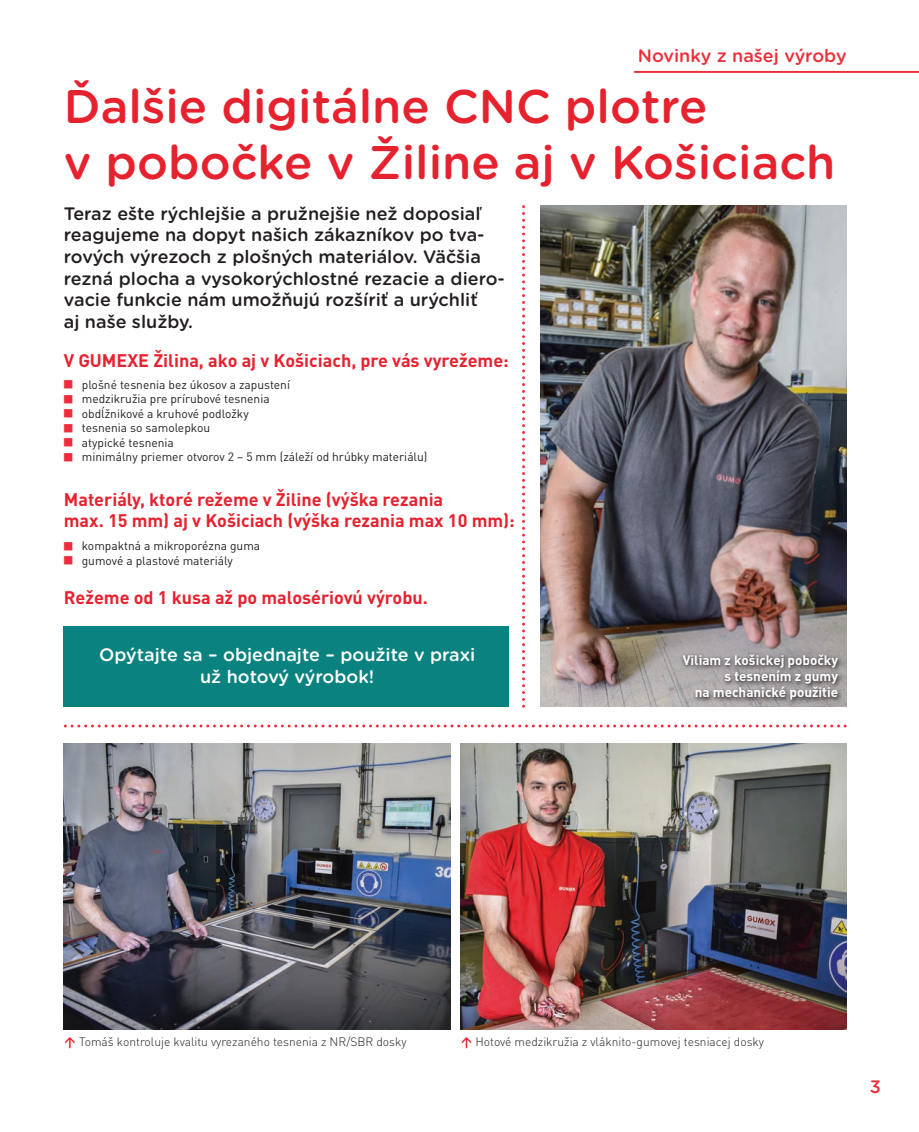
<style>
.page{position:relative;width:919px;height:1132px;background:#fff}
.page>*{position:absolute;margin:0;border:0;box-sizing:border-box;transform-origin:0 0}
.t1{font:500 47.1px "Gotham Rounded";color:#e6222f}
.t2{font:500 18px/21.6px "Gotham Rounded";color:#231f20}
.t3{font:700 18px "DIN Pro";color:#e6222f}
.t4{font:500 18px "Gotham Rounded";color:#fff}
.t5{font:500 18px "Gotham Rounded";color:#eb2f3b}
.t6{font:700 13.5px "DIN Pro";color:#fff}
.t7{font:12px "DIN Pro";color:#231f20}
.t8{font:300 12px "DIN Pro";color:#231f20}
.s1{color:#ee2c3b}
.s2{font-weight:700;color:#e6222f}
</style>
<div class="page">
<hr style="left:634px;top:71px;width:284px;height:2px;background:#eb2f3b">
<img style="left:64px;top:743px;width:386px;height:286px">
<img style="left:540px;top:205px;width:306px;height:501px">
<div style="left:64px;top:625px;width:445px;height:81px;background:#0a8380"></div>
<svg style="left:522px;top:213px;width:3px;height:494px"></svg>
<svg style="left:72px;top:724px;width:774px;height:3px"></svg>
<img style="left:460px;top:743px;width:386px;height:286px">
<svg style="left:679px;top:651px;width:164px;height:54px;background:#928d8f"></svg>
<p class="t5" style="left:637px;top:42px;width:210px">Novinky z našej výroby</p>
<p class="t1" style="left:64px;top:72px;width:645px">Ďalšie digitálne CNC plotre</p>
<p class="t1" style="left:64px;top:129px;width:773px">v pobočke v Žiline aj v Košiciach</p>
<p class="t2" style="left:64px;top:202px;width:442px">Teraz ešte rýchlejšie a pružnejšie než doposiaľ reagujeme na dopyt našich zákazníkov po tva&shy;rových výrezoch z plošných materiálov. Väčšia rezná plocha a vysokorýchlostné rezacie a diero&shy;vacie funkcie nám umožňujú rozšíriť a urýchliť</p>
<p class="t2" style="left:64px;top:310px;width:131px">aj naše služby.</p>
<p class="t3" style="left:64px;top:348px;width:446px">V GUMEXE Žilina, ako aj v Košiciach, pre vás vyrežeme:</p>
<p class="t7" style="left:64px;top:376px;width:228px"><span class="s1">■</span> plošné tesnenia bez úkosov a zapustení</p>
<p class="t7" style="left:64px;top:391px;width:207px"><span class="s1">■</span> medzikružia pre prírubové tesnenia</p>
<p class="t7" style="left:64px;top:405px;width:186px"><span class="s1">■</span> obdĺžnikové a kruhové podložky</p>
<p class="t7" style="left:64px;top:419px;width:148px"><span class="s1">■</span> tesnenia so samolepkou</p>
<p class="t7" style="left:64px;top:434px;width:112px"><span class="s1">■</span> atypické tesnenia</p>
<p class="t7" style="left:64px;top:448px;width:365px"><span class="s1">■</span> minimálny priemer otvorov 2 – 5 mm (záleží od hrúbky materiálu)</p>
<p class="t3" style="left:64px;top:487px;width:381px">Materiály, ktoré režeme v Žiline (výška rezania</p>
<p class="t3" style="left:64px;top:508px;width:452px">max. 15 mm) aj v Košiciach (výška rezania max 10 mm):</p>
<p class="t7" style="left:64px;top:537px;width:198px"><span class="s1">■</span> kompaktná a mikroporézna guma</p>
<p class="t7" style="left:64px;top:552px;width:171px"><span class="s1">■</span> gumové a plastové materiály</p>
<p class="t3" style="left:64px;top:585px;width:365px">Režeme od 1 kusa až po malosériovú výrobu.</p>
<p class="t4" style="left:99px;top:642px;width:377px">Opýtajte sa – objednajte – použite v praxi</p>
<p class="t4" style="left:200px;top:663px;width:176px">už hotový výrobok!</p>
<p class="t6" style="left:682px;top:650px;width:157px">Viliam z košickej pobočky</p>
<p class="t6" style="left:724px;top:666px;width:115px">s tesnením z gumy</p>
<p class="t6" style="left:694px;top:682px;width:145px">na mechanické použitie</p>
<p class="t8" style="left:64px;top:1033px;width:344px"><span class="s2">↑</span> Tomáš kontroluje kvalitu vyrezaného tesnenia z NR/SBR dosky</p>
<p class="t8" style="left:460px;top:1033px;width:305px"><span class="s2">↑</span> Hotové medzikružia z vláknito-gumovej tesniacej dosky</p>
<p class="t5" style="left:869px;top:1072px;width:13px">3</p>
</div>
